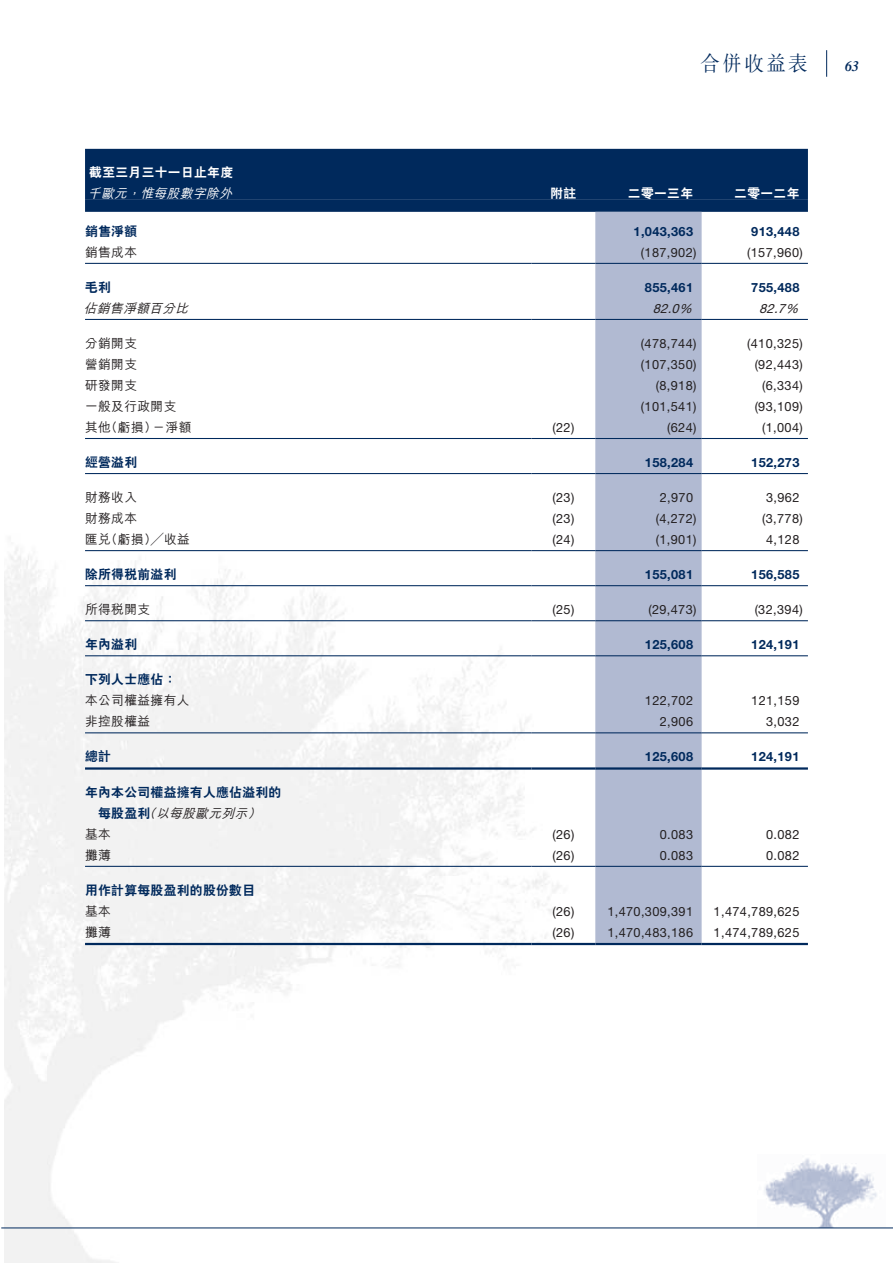
<style>
.page{position:relative;width:893px;height:1263px;background:#fff}
.page>*{position:absolute;margin:0;border:0;box-sizing:border-box;transform-origin:0 0}
.t1{font:300 21px "M Sung HK";letter-spacing:.1em;color:#00295c;scale:.95 1}
.t2{font:italic 600 14.25px "Times LT Std";color:#00295c}
._6__表內文{font:12.75px "Helvetica Neue LT Std";letter-spacing:.03em;color:#231f20}
._6__表內文-2{font:700 12.75px "Helvetica Neue LT Std";letter-spacing:.03em;color:#00295c}
._6__表內文-3{font:500 12.75px "M Hei HK";letter-spacing:.03em;color:#231f20}
._6__表內文-4{font:800 12.75px "C Hei 2 HK";letter-spacing:.03em;color:#00295c}
._6__表內文-5{font:800 12.75px "C Hei 2 HK";letter-spacing:.03em;color:#fff}
._6__表內文-6{font:italic 500 12.75px "M Hei HK";color:#231f20}
._6__表內文-7{font:italic 500 12.75px "M Hei HK";color:#fff}
._6__表內文-8{font:italic 12.75px "Helvetica Neue LT Std";color:#231f20}
.s1{font-family:"C Hei 2 HK";font-weight:800;font-style:normal;color:#00295c}
</style>
<div class="page">
<img style="left:757px;top:1158px;width:128px;height:70px">
<hr style="left:1px;top:1228px;width:892px;height:1px;background:#00295c">
<svg style="left:826px;top:50px;width:1px;height:27px"></svg>
<div style="left:85px;top:149px;width:723px;height:63px;background:#00295c"></div>
<div style="left:595px;top:212px;width:107px;height:731px;background:#b1bad2"></div>
<hr style="left:85px;top:263px;width:446px;height:1px;background:#00295c">
<hr style="left:531px;top:263px;width:64px;height:1px;background:#00295c">
<hr style="left:595px;top:263px;width:107px;height:1px;background:#00295c">
<hr style="left:702px;top:263px;width:106px;height:1px;background:#00295c">
<hr style="left:85px;top:319px;width:446px;height:1px;background:#00295c">
<hr style="left:531px;top:319px;width:64px;height:1px;background:#00295c">
<hr style="left:595px;top:319px;width:107px;height:1px;background:#00295c">
<hr style="left:702px;top:319px;width:106px;height:1px;background:#00295c">
<hr style="left:85px;top:438px;width:446px;height:1px;background:#00295c">
<hr style="left:531px;top:438px;width:64px;height:1px;background:#00295c">
<hr style="left:595px;top:438px;width:107px;height:1px;background:#00295c">
<hr style="left:702px;top:438px;width:106px;height:1px;background:#00295c">
<hr style="left:85px;top:473px;width:446px;height:1px;background:#00295c">
<hr style="left:531px;top:473px;width:64px;height:1px;background:#00295c">
<hr style="left:595px;top:473px;width:107px;height:1px;background:#00295c">
<hr style="left:702px;top:473px;width:106px;height:1px;background:#00295c">
<hr style="left:85px;top:550px;width:446px;height:1px;background:#00295c">
<hr style="left:531px;top:550px;width:64px;height:1px;background:#00295c">
<hr style="left:595px;top:550px;width:107px;height:1px;background:#00295c">
<hr style="left:702px;top:550px;width:106px;height:1px;background:#00295c">
<hr style="left:85px;top:585px;width:446px;height:1px;background:#00295c">
<hr style="left:531px;top:585px;width:64px;height:1px;background:#00295c">
<hr style="left:595px;top:585px;width:107px;height:1px;background:#00295c">
<hr style="left:702px;top:585px;width:106px;height:1px;background:#00295c">
<hr style="left:85px;top:620px;width:446px;height:1px;background:#00295c">
<hr style="left:531px;top:620px;width:64px;height:1px;background:#00295c">
<hr style="left:595px;top:620px;width:107px;height:1px;background:#00295c">
<hr style="left:702px;top:620px;width:106px;height:1px;background:#00295c">
<hr style="left:85px;top:655px;width:446px;height:1px;background:#00295c">
<hr style="left:531px;top:655px;width:64px;height:1px;background:#00295c">
<hr style="left:595px;top:655px;width:107px;height:1px;background:#00295c">
<hr style="left:702px;top:655px;width:106px;height:1px;background:#00295c">
<hr style="left:85px;top:732px;width:446px;height:1px;background:#00295c">
<hr style="left:531px;top:732px;width:64px;height:1px;background:#00295c">
<hr style="left:595px;top:732px;width:107px;height:1px;background:#00295c">
<hr style="left:702px;top:732px;width:106px;height:1px;background:#00295c">
<hr style="left:85px;top:767px;width:446px;height:3px;background:#00295c">
<hr style="left:531px;top:767px;width:64px;height:3px;background:#00295c">
<hr style="left:595px;top:767px;width:107px;height:3px;background:#00295c">
<hr style="left:702px;top:767px;width:106px;height:3px;background:#00295c">
<hr style="left:85px;top:866px;width:446px;height:1px;background:#00295c">
<hr style="left:531px;top:866px;width:64px;height:1px;background:#00295c">
<hr style="left:595px;top:866px;width:107px;height:1px;background:#00295c">
<hr style="left:702px;top:866px;width:106px;height:1px;background:#00295c">
<hr style="left:85px;top:943px;width:446px;height:2px;background:#00295c">
<hr style="left:531px;top:943px;width:64px;height:2px;background:#00295c">
<hr style="left:595px;top:943px;width:107px;height:2px;background:#00295c">
<hr style="left:702px;top:943px;width:106px;height:2px;background:#00295c">
<h1 class="t1" style="left:700px;top:49px;width:115px">合併收益表</h1>
<p class="t2" style="left:845px;top:58px;width:16px">63</p>
<p class="_6__表內文-5" style="left:89px;top:166px;width:145px">截至三月三十一日止年度</p>
<p class="_6__表內文-7" style="left:88px;top:184px;width:150px">千歐元，惟每股數字除外</p>
<p class="_6__表內文-5" style="left:550px;top:187px;width:27px">附註</p>
<p class="_6__表內文-5" style="left:628px;top:187px;width:67px">二零一三年</p>
<p class="_6__表內文-5" style="left:734px;top:187px;width:67px">二零一二年</p>
<p class="_6__表內文-4" style="left:85px;top:225px;width:54px">銷售淨額</p>
<p class="_6__表內文-2" style="left:634px;top:223px;width:61px">1,043,363</p>
<p class="_6__表內文-2" style="left:751px;top:223px;width:50px">913,448</p>
<p class="_6__表內文-3" style="left:85px;top:243px;width:54px">銷售成本</p>
<p class="_6__表內文" style="left:641px;top:245px;width:57px">(187,902)</p>
<p class="_6__表內文" style="left:747px;top:245px;width:57px">(157,960)</p>
<p class="_6__表內文-4" style="left:85px;top:281px;width:27px">毛利</p>
<p class="_6__表內文-2" style="left:645px;top:279px;width:50px">855,461</p>
<p class="_6__表內文-2" style="left:751px;top:279px;width:50px">755,488</p>
<p class="_6__表內文-6" style="left:84px;top:299px;width:110px">佔銷售淨額百分比</p>
<p class="_6__表內文-8" style="left:653px;top:301px;width:44px">82.0%</p>
<p class="_6__表內文-8" style="left:759px;top:301px;width:44px">82.7%</p>
<p class="_6__表內文-3" style="left:85px;top:334px;width:54px">分銷開支</p>
<p class="_6__表內文" style="left:641px;top:336px;width:57px">(478,744)</p>
<p class="_6__表內文" style="left:747px;top:336px;width:57px">(410,325)</p>
<p class="_6__表內文-3" style="left:85px;top:355px;width:54px">營銷開支</p>
<p class="_6__表內文" style="left:641px;top:357px;width:57px">(107,350)</p>
<p class="_6__表內文" style="left:755px;top:357px;width:50px">(92,443)</p>
<p class="_6__表內文-3" style="left:85px;top:376px;width:54px">研發開支</p>
<p class="_6__表內文" style="left:656px;top:378px;width:42px">(8,918)</p>
<p class="_6__表內文" style="left:762px;top:378px;width:42px">(6,334)</p>
<p class="_6__表內文-3" style="left:85px;top:397px;width:93px">一般及行政開支</p>
<p class="_6__表內文" style="left:641px;top:399px;width:57px">(101,541)</p>
<p class="_6__表內文" style="left:755px;top:399px;width:50px">(93,109)</p>
<p class="_6__表內文-3" style="left:85px;top:418px;width:108px">其他（虧損）－淨額</p>
<p class="_6__表內文" style="left:552px;top:420px;width:23px">(22)</p>
<p class="_6__表內文" style="left:667px;top:420px;width:31px">(624)</p>
<p class="_6__表內文" style="left:762px;top:420px;width:42px">(1,004)</p>
<p class="_6__表內文-4" style="left:85px;top:456px;width:54px">經營溢利</p>
<p class="_6__表內文-2" style="left:645px;top:454px;width:50px">158,284</p>
<p class="_6__表內文-2" style="left:751px;top:454px;width:50px">152,273</p>
<p class="_6__表內文-3" style="left:85px;top:488px;width:54px">財務收入</p>
<p class="_6__表內文" style="left:552px;top:490px;width:23px">(23)</p>
<p class="_6__表內文" style="left:660px;top:490px;width:35px">2,970</p>
<p class="_6__表內文" style="left:766px;top:490px;width:35px">3,962</p>
<p class="_6__表內文-3" style="left:85px;top:509px;width:54px">財務成本</p>
<p class="_6__表內文" style="left:552px;top:511px;width:23px">(23)</p>
<p class="_6__表內文" style="left:656px;top:511px;width:42px">(4,272)</p>
<p class="_6__表內文" style="left:762px;top:511px;width:42px">(3,778)</p>
<p class="_6__表內文-3" style="left:85px;top:530px;width:106px">匯兌（虧損）╱收益</p>
<p class="_6__表內文" style="left:552px;top:532px;width:23px">(24)</p>
<p class="_6__表內文" style="left:656px;top:532px;width:42px">(1,901)</p>
<p class="_6__表內文" style="left:766px;top:532px;width:35px">4,128</p>
<p class="_6__表內文-4" style="left:85px;top:568px;width:93px">除所得稅前溢利</p>
<p class="_6__表內文-2" style="left:645px;top:567px;width:50px">155,081</p>
<p class="_6__表內文-2" style="left:751px;top:567px;width:50px">156,585</p>
<p class="_6__表內文-3" style="left:85px;top:600px;width:67px">所得稅開支</p>
<p class="_6__表內文" style="left:552px;top:602px;width:23px">(25)</p>
<p class="_6__表內文" style="left:648px;top:602px;width:50px">(29,473)</p>
<p class="_6__表內文" style="left:755px;top:602px;width:50px">(32,394)</p>
<p class="_6__表內文-4" style="left:85px;top:638px;width:54px">年內溢利</p>
<p class="_6__表內文-2" style="left:645px;top:637px;width:50px">125,608</p>
<p class="_6__表內文-2" style="left:751px;top:637px;width:50px">124,191</p>
<p class="_6__表內文-4" style="left:85px;top:673px;width:93px">下列人士應佔：</p>
<p class="_6__表內文-3" style="left:85px;top:691px;width:106px">本公司權益擁有人</p>
<p class="_6__表內文" style="left:645px;top:693px;width:50px">122,702</p>
<p class="_6__表內文" style="left:751px;top:693px;width:50px">121,159</p>
<p class="_6__表內文-3" style="left:85px;top:712px;width:67px">非控股權益</p>
<p class="_6__表內文" style="left:660px;top:714px;width:35px">2,906</p>
<p class="_6__表內文" style="left:766px;top:714px;width:35px">3,032</p>
<p class="_6__表內文-4" style="left:85px;top:750px;width:27px">總計</p>
<p class="_6__表內文-2" style="left:645px;top:749px;width:50px">125,608</p>
<p class="_6__表內文-2" style="left:751px;top:749px;width:50px">124,191</p>
<p class="_6__表內文-4" style="left:85px;top:785px;width:198px">年內本公司權益擁有人應佔溢利的</p>
<p class="_6__表內文-6" style="left:98px;top:804px;width:168px"><span class="s1">每股盈利</span>（以每股歐元列示）</p>
<p class="_6__表內文-3" style="left:85px;top:825px;width:27px">基本</p>
<p class="_6__表內文" style="left:552px;top:826px;width:23px">(26)</p>
<p class="_6__表內文" style="left:660px;top:826px;width:35px">0.083</p>
<p class="_6__表內文" style="left:766px;top:826px;width:35px">0.082</p>
<p class="_6__表內文-3" style="left:85px;top:846px;width:27px">攤薄</p>
<p class="_6__表內文" style="left:552px;top:847px;width:23px">(26)</p>
<p class="_6__表內文" style="left:660px;top:847px;width:35px">0.083</p>
<p class="_6__表內文" style="left:766px;top:847px;width:35px">0.082</p>
<p class="_6__表內文-4" style="left:85px;top:883px;width:172px">用作計算每股盈利的股份數目</p>
<p class="_6__表內文-3" style="left:85px;top:902px;width:27px">基本</p>
<p class="_6__表內文" style="left:552px;top:904px;width:23px">(26)</p>
<p class="_6__表內文" style="left:607px;top:904px;width:87px">1,470,309,391</p>
<p class="_6__表內文" style="left:714px;top:904px;width:87px">1,474,789,625</p>
<p class="_6__表內文-3" style="left:85px;top:923px;width:27px">攤薄</p>
<p class="_6__表內文" style="left:552px;top:925px;width:23px">(26)</p>
<p class="_6__表內文" style="left:607px;top:925px;width:87px">1,470,483,186</p>
<p class="_6__表內文" style="left:714px;top:925px;width:87px">1,474,789,625</p>
</div>
